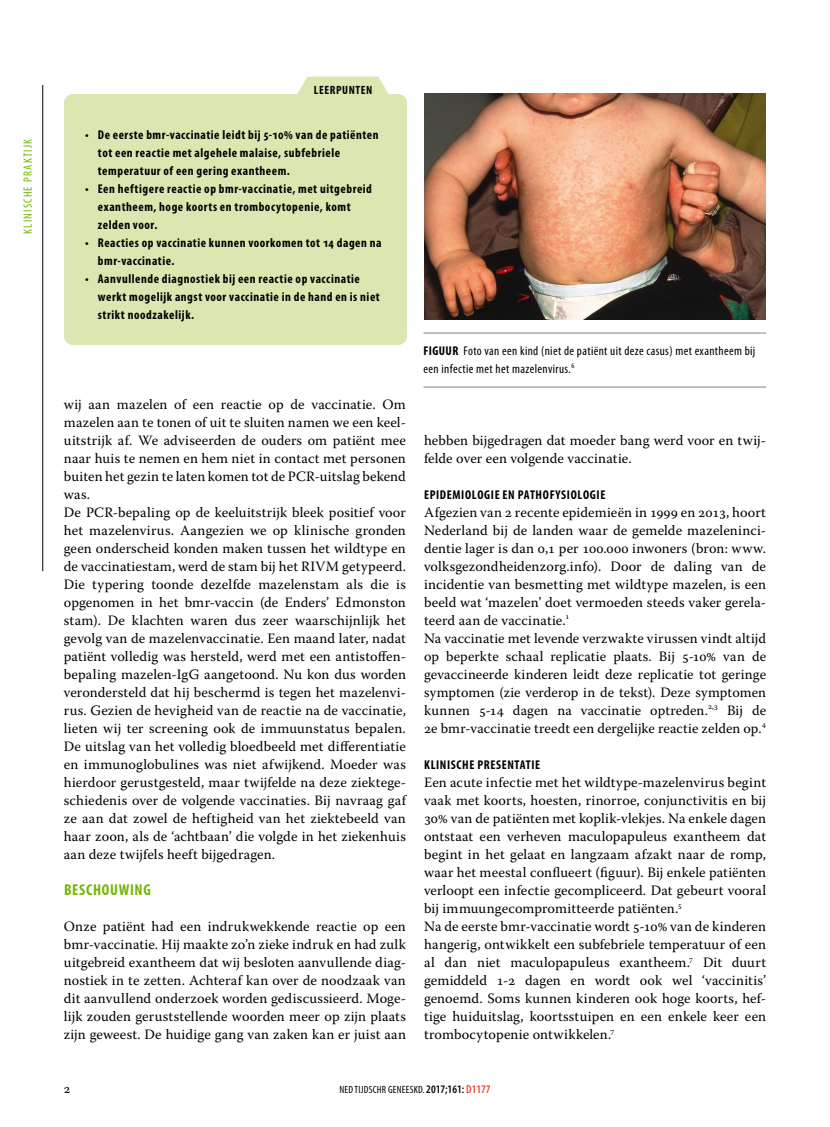
<style>
.page{position:relative;width:830px;height:1127px;background:#fff}
.page>*{position:absolute;margin:0;border:0;box-sizing:border-box;transform-origin:0 0}
.t1{font:700 condensed 15.75px "Myriad Pro";letter-spacing:.04em;color:#77b509}
.t2{font:14.25px/18px "Warnock Pro";letter-spacing:.01em;color:#000}
.t3{font:13.5px "Warnock Pro";color:#000}
.t4{font:700 condensed 12.75px/18px "Myriad Pro";letter-spacing:.045em;color:#000}
.t5{font:condensed 12.75px/18px "Myriad Pro";letter-spacing:.03em;color:#000}
.t6{font:condensed 12px "Myriad Pro";letter-spacing:.1em;color:#77b509}
.t7{font:700 condensed 12px "Myriad Pro";letter-spacing:.05em;color:#000}
.t8{font:condensed 10.5px "Myriad Pro";letter-spacing:.02em;color:#000}
.s1{color:#fff}
.s2{font-weight:600;font-size:11.55px}
.s3{font-weight:600;font-size:11.55px;color:#e44731}
</style>
<div class="page">
<hr style="left:42px;top:85px;width:1px;height:486px;background:#000">
<hr style="left:423px;top:333px;width:342px;height:1px;background:#808184">
<hr style="left:423px;top:387px;width:342px;height:1px;background:#808184">
<img style="left:424px;top:93px;width:340px;height:226px">
<div style="left:64px;top:102px;width:342px;height:235px;background:#dbe7b1"></div>
<div style="left:297px;top:77px;width:91px;height:18px;background:#dbe7b1"></div>
<div style="left:73px;top:94px;width:324px;height:18px;background:#dbe7b1"></div>
<div style="left:73px;top:327px;width:324px;height:18px;background:#dbe7b1"></div>
<p class="t6" style="left:21px;top:234px;width:96px;rotate:-90deg">KLINISCHE PRAKTIJK</p>
<p class="t7" style="left:285px;top:83px;width:116px"><span class="s1">▼</span> Leerpunten <span class="s1">▼</span></p>
<p class="t4" style="left:98px;top:126px;width:282px;text-indent:-13px">• De eerste bmr-vaccinatie leidt bij 5-10% van de patiënten tot een reactie met algehele malaise, subfebriele temperatuur of een gering exantheem.</p>
<p class="t4" style="left:98px;top:180px;width:275px;text-indent:-13px">• Een heftigere reactie op bmr-vaccinatie, met uitgebreid exantheem, hoge koorts en trombocytopenie, komt zelden voor.</p>
<p class="t4" style="left:98px;top:234px;width:285px;text-indent:-13px">• Reacties op vaccinatie kunnen voorkomen tot 14 dagen na bmr-vaccinatie.</p>
<p class="t4" style="left:98px;top:270px;width:283px;text-indent:-13px">• Aanvullende diagnostiek bij een reactie op vaccinatie werkt mogelijk angst voor vaccinatie in de hand en is niet strikt noodzakelijk.</p>
<p class="t2" style="left:64px;top:395px;width:343px">wij aan mazelen of een reactie op de vaccinatie. Om mazelen aan te tonen of uit te sluiten namen we een keel&shy;uitstrijk af. We adviseerden de ouders om patiënt mee naar huis te nemen en hem niet in contact met personen buiten het gezin te laten komen tot de PCR-uitslag bekend was.<br>De PCR-bepaling op de keeluitstrijk bleek positief voor het mazelenvirus. Aangezien we op klinische gronden geen onderscheid konden maken tussen het wildtype en de vaccinatiestam, werd de stam bij het RIVM getypeerd.<br>Die typering toonde dezelfde mazelenstam als die is opgenomen in het bmr-vaccin (de Enders’ Edmonston stam). De klachten waren dus zeer waarschijnlijk het gevolg van de mazelenvaccinatie. Een maand later, nadat patiënt volledig was hersteld, werd met een antistoffen&shy;bepaling mazelen-IgG aangetoond. Nu kon dus worden verondersteld dat hij beschermd is tegen het mazelenvi&shy;rus. Gezien de hevigheid van de reactie na de vaccinatie, lieten wij ter screening ook de immuunstatus bepalen.<br>De uitslag van het volledig bloedbeeld met differentiatie en immunoglobulines was niet afwijkend. Moeder was hierdoor gerustgesteld, maar twijfelde na deze ziektege&shy;schiedenis over de volgende vaccinaties. Bij navraag gaf ze aan dat zowel de heftigheid van het ziektebeeld van haar zoon, als de ‘achtbaan’ die volgde in het ziekenhuis aan deze twijfels heeft bijgedragen.</p>
<p class="t1" style="left:64px;top:881px;width:88px">Beschouwing</p>
<p class="t2" style="left:64px;top:917px;width:343px;text-align:justify">Onze patiënt had een indrukwekkende reactie op een bmr-vaccinatie. Hij maakte zo’n zieke indruk en had zulk uitgebreid exantheem dat wij besloten aanvullende diag&shy;nostiek in te zetten. Achteraf kan over de noodzaak van dit aanvullend onderzoek worden gediscussieerd. Moge&shy;lijk zouden geruststellende woorden meer op zijn plaats zijn geweest. De huidige gang van zaken kan er juist aan</p>
<p class="t5" style="left:423px;top:342px;width:333px;text-indent:40px">Foto van een kind (niet de patiënt uit deze casus) met exantheem bij een infectie met het mazelenvirus.<sup>6</sup></p>
<p class="t4" style="left:423px;top:342px;width:7px">FIGUUR</p>
<p class="t2" style="left:424px;top:431px;width:343px">hebben bijgedragen dat moeder bang werd voor en twij&shy;felde over een volgende vaccinatie.</p>
<p class="t4" style="left:424px;top:486px;width:183px">Epidemiologie en pathofysiologie</p>
<p class="t2" style="left:424px;top:503px;width:343px">Afgezien van 2 recente epidemieën in 1999 en 2013, hoort Nederland bij de landen waar de gemelde mazeleninci&shy;dentie lager is dan 0,1 per 100.000 inwoners (bron: www. volksgezondheidenzorg.info). Door de daling van de incidentie van besmetting met wildtype mazelen, is een beeld wat ‘mazelen’ doet vermoeden steeds vaker gerela&shy;teerd aan de vaccinatie.<sup>1<br></sup>Na vaccinatie met levende verzwakte virussen vindt altijd op beperkte schaal replicatie plaats. Bij 5-10% van de gevaccineerde kinderen leidt deze replicatie tot geringe symptomen (zie verderop in de tekst). Deze symptomen kunnen 5-14 dagen na vaccinatie optreden.<sup>2,3</sup> Bij de 2e bmr-vaccinatie treedt een dergelijke reactie zelden op.<sup>4</sup></p>
<p class="t4" style="left:424px;top:756px;width:118px">Klinische presentatie</p>
<p class="t2" style="left:424px;top:773px;width:343px">Een acute infectie met het wildtype-mazelenvirus begint vaak met koorts, hoesten, rinorroe, conjunctivitis en bij 30% van de patiënten met koplik-vlekjes. Na enkele dagen ontstaat een verheven maculopapuleus exantheem dat begint in het gelaat en langzaam afzakt naar de romp, waar het meestal conflueert (figuur). Bij enkele patiënten verloopt een infectie gecompliceerd. Dat gebeurt vooral bij immuungecompromitteerde patiënten.<sup>5<br></sup>Na de eerste bmr-vaccinatie wordt 5-10% van de kinderen hangerig, ontwikkelt een subfebriele temperatuur of een al dan niet maculopapuleus exantheem.<sup>7</sup> Dit duurt gemiddeld 1-2 dagen en wordt ook wel ‘vaccinitis’ genoemd. Soms kunnen kinderen ook hoge koorts, hef&shy;tige huiduitslag, koortsstuipen en een enkele keer een trombocytopenie ontwikkelen.<sup>7</sup></p>
<p class="t3" style="left:64px;top:1080px;width:8px">2</p>
<p class="t8" style="left:339px;top:1084px;width:153px">NED TIJDSCHR GENEESKD. <span class="s2">2017;161:</span> <span class="s3">D1177</span></p>
</div>
